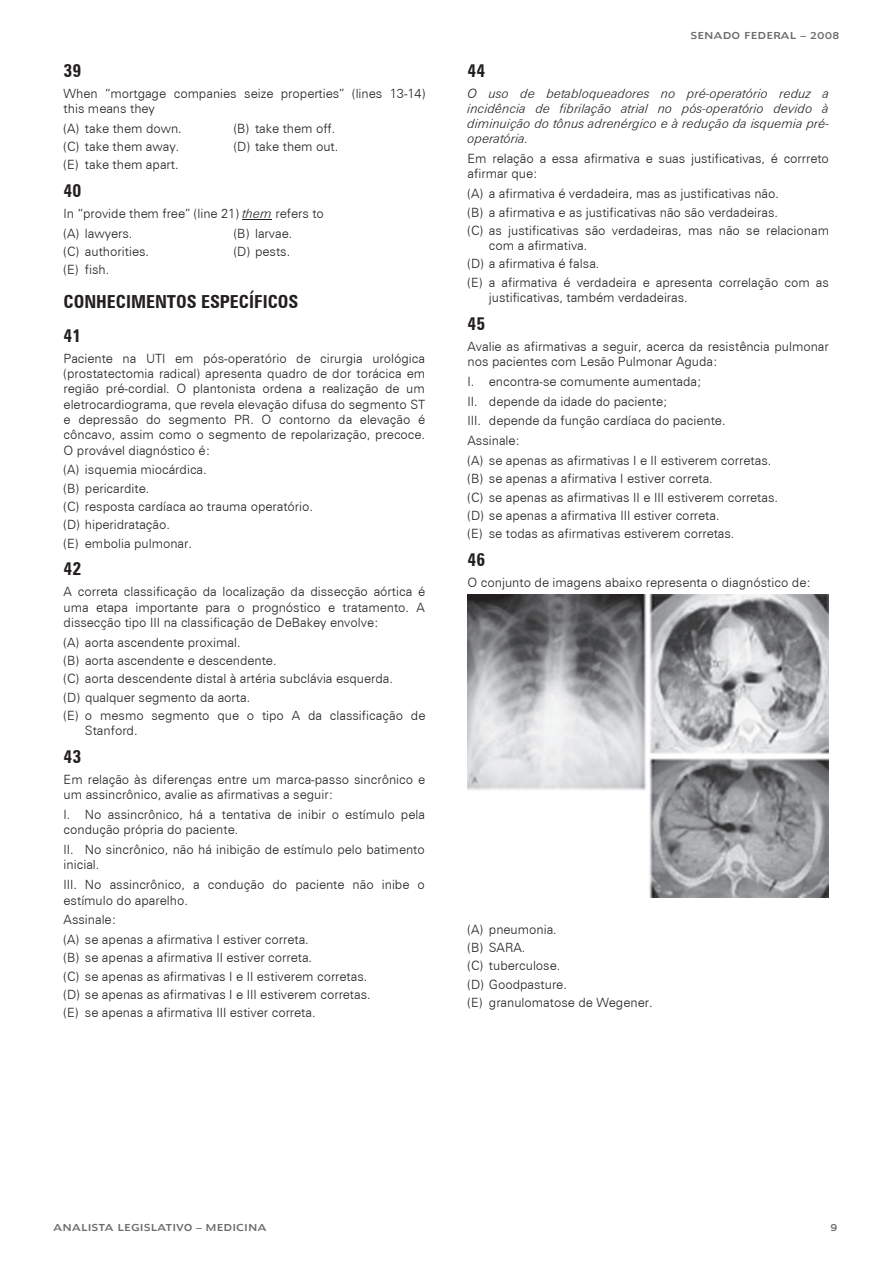
<style>
.page{position:relative;width:893px;height:1263px;background:#fff}
.page>*{position:absolute;margin:0;border:0;box-sizing:border-box;transform-origin:0 0}
.t1{font:700 18px/33.6px "Zurich Cn BT";color:#231f20}
.t2{font:12.75px/18.3px "Zurich Lt BT";color:#231f20}
.t3{font:italic 12.75px/15.3px "Zurich Lt BT";color:#231f20;text-align:justify}
.t4{font:9px "Humanist 970 BT Roman C";color:#6c6d70}
.s1{font-style:italic}
</style>
<div class="page">
<hr style="left:242px;top:219px;width:30px;height:1px;background:#231f20">
<img style="left:468px;top:594px;width:361px;height:303px">
<h1 class="t1" style="left:64px;top:53px;width:19px">39</h1>
<p class="t2" style="left:64px;top:85px;width:363px;line-height:15.3px">When “mortgage companies seize properties” (lines 13-14) this means they</p>
<p class="t2" style="left:64px;top:119px;width:120px">(A) take them down.</p>
<p class="t2" style="left:234px;top:119px;width:103px">(B) take them off.</p>
<p class="t2" style="left:64px;top:137px;width:117px">(C) take them away.</p>
<p class="t2" style="left:234px;top:137px;width:106px">(D) take them out.</p>
<p class="t2" style="left:64px;top:155px;width:116px">(E) take them apart.</p>
<h1 class="t1" style="left:64px;top:174px;width:19px">40</h1>
<p class="t2" style="left:64px;top:203px;width:262px;line-height:19.8px">In “provide them free” (line 21) <span class="s1">them</span> refers to (A) lawyers.</p>
<p class="t2" style="left:234px;top:224px;width:60px">(B) larvae.</p>
<p class="t2" style="left:64px;top:242px;width:87px">(C) authorities.</p>
<p class="t2" style="left:234px;top:242px;width:58px">(D) pests.</p>
<p class="t2" style="left:64px;top:261px;width:47px">(E) fish.</p>
<h1 class="t1" style="left:64px;top:285px;width:236px">CONHECIMENTOS ESPECÍFICOS<br>41</h1>
<p class="t2" style="left:64px;top:351px;width:363px;line-height:15.3px;text-align:justify">Paciente na UTI em pós-operatório de cirurgia urológica (prostatectomia radical) apresenta quadro de dor torácica em região pré-cordial. O plantonista ordena a realização de um eletrocardiograma, que revela elevação difusa do segmento ST e depressão do segmento PR. O contorno da elevação é côncavo, assim como o segmento de repolarização, precoce.<br>O provável diagnóstico é:</p>
<p class="t2" style="left:64px;top:460px;width:251px">(A) isquemia miocárdica.<br>(B) pericardite.<br>(C) resposta cardíaca ao trauma operatório. (D) hiperidratação.<br>(E) embolia pulmonar.</p>
<h1 class="t1" style="left:64px;top:552px;width:19px">42</h1>
<p class="t2" style="left:64px;top:584px;width:363px;line-height:15.3px;text-align:justify">A correta classificação da localização da dissecção aórtica é uma etapa importante para o prognóstico e tratamento. A dissecção tipo III na classificação de DeBakey envolve:</p>
<p class="t2" style="left:64px;top:633px;width:363px">(A) aorta ascendente proximal.<br>(B) aorta ascendente e descendente.<br>(C) aorta descendente distal à artéria subclávia esquerda.<br>(D) qualquer segmento da aorta.<br>(E) o mesmo segmento que o tipo A da classificação de</p>
<p class="t2" style="left:85px;top:721px;width:54px">Stanford.</p>
<h1 class="t1" style="left:64px;top:740px;width:19px">43</h1>
<p class="t2" style="left:64px;top:772px;width:363px;line-height:15.5px">Em relação às diferenças entre um marca-passo sincrônico e um assincrônico, avalie as afirmativas a seguir:</p>
<p class="t2" style="left:64px;top:807px;width:363px;line-height:15.3px">I. No assincrônico, há a tentativa de inibir o estímulo pela condução própria do paciente.</p>
<p class="t2" style="left:64px;top:842px;width:363px;line-height:15.3px">II. No sincrônico, não há inibição de estímulo pelo batimento inicial.</p>
<p class="t2" style="left:64px;top:877px;width:363px;line-height:15.5px">III. No assincrônico, a condução do paciente não inibe o estímulo do aparelho.</p>
<p class="t2" style="left:64px;top:910px;width:247px;line-height:19.8px">Assinale:<br>(A) se apenas a afirmativa I estiver correta.</p>
<p class="t2" style="left:64px;top:948px;width:309px">(B) se apenas a afirmativa II estiver correta.<br>(C) se apenas as afirmativas I e II estiverem corretas. (D) se apenas as afirmativas I e III estiverem corretas. (E) se apenas a afirmativa III estiver correta.</p>
<p class="t4" style="left:690px;top:29px;width:151px">SENADO FEDERAL – 2008</p>
<h1 class="t1" style="left:468px;top:53px;width:19px">44</h1>
<p class="t3" style="left:468px;top:85px;width:363px">O uso de betabloqueadores no pré-operatório reduz a incidência de fibrilação atrial no pós-operatório devido à diminuição do tônus adrenérgico e à redução da isquemia pré&shy;operatória.</p>
<p class="t2" style="left:468px;top:151px;width:363px;line-height:15.3px">Em relação a essa afirmativa e suas justificativas, é corrreto afirmar que:</p>
<p class="t2" style="left:468px;top:184px;width:363px">(A) a afirmativa é verdadeira, mas as justificativas não.<br>(B) a afirmativa e as justificativas não são verdadeiras.<br>(C) as justificativas são verdadeiras, mas não se relacionam</p>
<p class="t2" style="left:468px;top:236px;width:363px;text-indent:21px">com a afirmativa.<br>(D) a afirmativa é falsa.<br>(E) a afirmativa é verdadeira e apresenta correlação com as</p>
<p class="t2" style="left:489px;top:288px;width:200px">justificativas, também verdadeiras.</p>
<h1 class="t1" style="left:468px;top:306px;width:19px">45</h1>
<p class="t2" style="left:468px;top:339px;width:363px;line-height:15.3px">Avalie as afirmativas a seguir, acerca da resistência pulmonar nos pacientes com Lesão Pulmonar Aguda:</p>
<p class="t2" style="left:468px;top:371px;width:305px;line-height:19.8px">I. encontra-se comumente aumentada;<br>II. depende da idade do paciente;<br>III. depende da função cardíaca do paciente.<br>Assinale:<br>(A) se apenas as afirmativas I e II estiverem corretas.</p>
<p class="t2" style="left:468px;top:470px;width:312px">(B) se apenas a afirmativa I estiver correta.<br>(C) se apenas as afirmativas II e III estiverem corretas. (D) se apenas a afirmativa III estiver correta.<br>(E) se todas as afirmativas estiverem corretas.</p>
<h1 class="t1" style="left:468px;top:543px;width:19px">46</h1>
<p class="t2" style="left:468px;top:573px;width:345px">O conjunto de imagens abaixo representa o diagnóstico de:</p>
<p class="t2" style="left:468px;top:920px;width:186px">(A) pneumonia.<br>(B) SARA.<br>(C) tuberculose.<br>(D) Goodpasture.<br>(E) granulomatose de Wegener.</p>
<p class="t4" style="left:53px;top:1222px;width:215px">ANALISTA LEGISLATIVO – MEDICINA</p>
<p class="t4" style="left:830px;top:1222px;width:9px">9</p>
</div>
